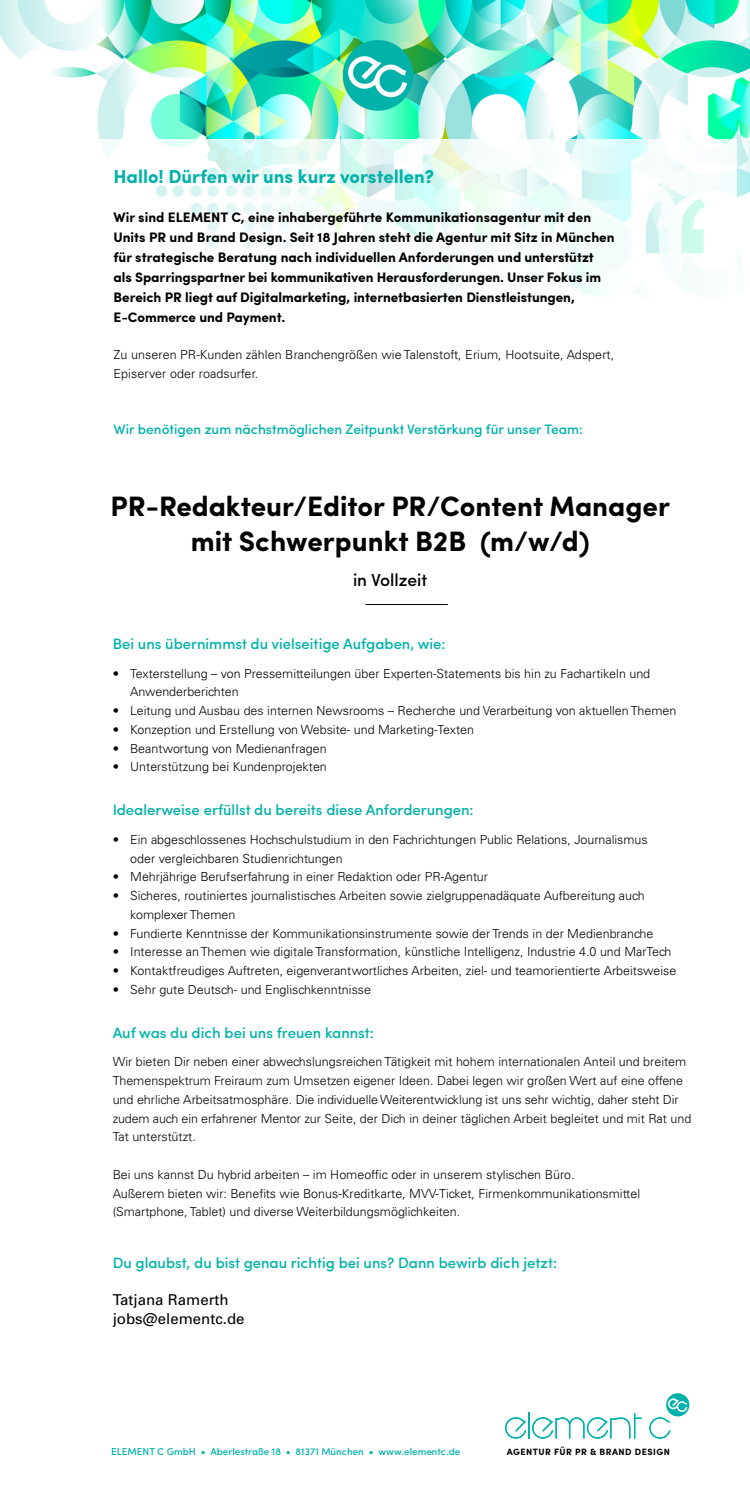
<style>
.page{position:relative;width:750px;height:1500px;background:#fff}
.page>*{position:absolute;margin:0;border:0;box-sizing:border-box;transform-origin:0 0}
.t1{font:700 28.12px "Sofia Pro";color:#000}
.t2{font:700 18.75px "Sofia Pro";color:#00b2a9}
.t3{font:500 17.5px "Sofia Pro";color:#000}
.t4{font:500 15px "Sofia Pro";color:#00b2a9}
.t5{font:15px "Univers";color:#000}
.t6{font:700 13.75px/20px "Sofia Pro";letter-spacing:-.005em;color:#000}
.t7{font:500 13.75px "Sofia Pro";color:#00b2a9}
.t8{font:300 12.5px/18.8px "Univers LT Std";color:#000}
.t9{font:500 10px "Sofia Pro";color:#00b2a9}
.t10{font:700 9.12px "Sofia Pro";letter-spacing:.05em;color:#000}
.s1{font-weight:900}
</style>
<div class="page">
<img style="left:0;top:0;width:750px;height:291px">
<svg style="left:77px;top:139px;width:660px;height:164px"></svg>
<svg style="left:505px;top:1417px;width:21px;height:22px"></svg>
<hr style="left:528px;top:1412px;width:2px;height:27px;background:#00b2a9">
<svg style="left:532px;top:1413px;width:110px;height:26px"></svg>
<svg style="left:649px;top:1393px;width:40px;height:46px"></svg>
<hr style="left:365px;top:604px;width:83px;height:1px;background:#000">
<p class="t2" style="left:114px;top:162px;width:322px">Hallo! Dürfen wir uns kurz vorstellen?</p>
<p class="t6" style="left:114px;top:206px;width:503px">Wir sind ELEMENT C, eine inhabergeführte Kommunikationsagentur mit den Units PR und Brand Design. Seit 18 Jahren steht die Agentur mit Sitz in München für strategische Beratung nach individuellen Anforderungen und unterstützt als Sparringspartner bei kommunikativen Herausforderungen. Unser Fokus im Bereich PR liegt auf Digitalmarketing, internetbasierten Dienstleistungen, E-Commerce und Payment.</p>
<p class="t8" style="left:114px;top:345px;width:502px">Zu unseren PR-Kunden zählen Branchengrößen wie Talenstoft, Erium, Hootsuite, Adspert,<br>Episerver oder roadsurfer.</p>
<p class="t7" style="left:114px;top:419px;width:471px">Wir benötigen zum nächstmöglichen Zeitpunkt Verstärkung für unser Team:</p>
<p class="t1" style="left:110px;top:485px;width:561px">PR-Redakteur/Editor PR/Content Manager</p>
<p class="t1" style="left:191px;top:520px;width:400px">mit Schwerpunkt B2B (m/w/d)</p>
<p class="t3" style="left:353px;top:567px;width:76px">in Vollzeit</p>
<p class="t4" style="left:113px;top:632px;width:334px">Bei uns übernimmst du vielseitige Aufgaben, wie:</p>
<p class="t8" style="left:130px;top:664px;width:522px;text-indent:-18px">• Texterstellung – von Pressemitteilungen über Experten-Statements bis hin zu Fachartikeln und<br>Anwenderberichten</p>
<p class="t8" style="left:113px;top:701px;width:565px">• Leitung und Ausbau des internen Newsrooms – Recherche und Verarbeitung von aktuellen Themen</p>
<p class="t8" style="left:113px;top:720px;width:363px">• Konzeption und Erstellung von Website- und Marketing-Texten</p>
<p class="t8" style="left:113px;top:739px;width:215px">• Beantwortung von Medienanfragen</p>
<p class="t8" style="left:113px;top:757px;width:216px">• Unterstützung bei Kundenprojekten</p>
<p class="t4" style="left:113px;top:799px;width:362px">Idealerweise erfüllst du bereits diese Anforderungen:</p>
<p class="t8" style="left:130px;top:830px;width:519px;text-indent:-18px">• Ein abgeschlossenes Hochschulstudium in den Fachrichtungen Public Relations, Journalismus oder vergleichbaren Studienrichtungen</p>
<p class="t8" style="left:113px;top:867px;width:377px">• Mehrjährige Berufserfahrung in einer Redaktion oder PR-Agentur</p>
<p class="t8" style="left:130px;top:886px;width:516px;text-indent:-18px">• Sicheres, routiniertes journalistisches Arbeiten sowie zielgruppenadäquate Aufbereitung auch komplexer Themen</p>
<p class="t8" style="left:113px;top:924px;width:542px">• Fundierte Kenntnisse der Kommunikationsinstrumente sowie der Trends in der Medienbranche</p>
<p class="t8" style="left:113px;top:942px;width:560px">• Interesse an Themen wie digitale Transformation, künstliche Intelligenz, Industrie 4.0 und MarTech</p>
<p class="t8" style="left:113px;top:961px;width:565px">• Kontaktfreudiges Auftreten, eigenverantwortliches Arbeiten, ziel- und teamorientierte Arbeitsweise</p>
<p class="t8" style="left:113px;top:980px;width:260px">• Sehr gute Deutsch- und Englischkenntnisse</p>
<p class="t4" style="left:113px;top:1021px;width:263px">Auf was du dich bei uns freuen kannst:</p>
<p class="t8" style="left:113px;top:1052px;width:580px">Wir bieten Dir neben einer abwechslungsreichen Tätigkeit mit hohem internationalen Anteil und breitem Themenspektrum Freiraum zum Umsetzen eigener Ideen. Dabei legen wir großen Wert auf eine offene und ehrliche Arbeitsatmosphäre. Die individuelle Weiterentwicklung ist uns sehr wichtig, daher steht Dir zudem auch ein erfahrener Mentor zur Seite, der Dich in deiner täglichen Arbeit begleitet und mit Rat und Tat unterstützt.</p>
<p class="t8" style="left:113px;top:1165px;width:529px">Bei uns kannst Du hybrid arbeiten – im Homeoffic oder in unserem stylischen Büro.<br>Außerem bieten wir: Benefits wie Bonus-Kreditkarte, MVV-Ticket, Firmenkommunikationsmittel (Smartphone, Tablet) und diverse Weiterbildungsmöglichkeiten.</p>
<p class="t4" style="left:113px;top:1251px;width:446px">Du glaubst, du bist genau richtig bei uns? Dann bewirb dich jetzt:</p>
<p class="t5" style="left:113px;top:1290px;width:117px">Tatjana Ramerth</p>
<p class="t5" style="left:113px;top:1309px;width:133px">jobs@elementc.de</p>
<p class="t9" style="left:111px;top:1444px;width:351px">ELEMENT C GmbH <span class="s1">•</span> Aberlestraße 18 <span class="s1">•</span> 81371 München <span class="s1">•</span> www.elementc.de</p>
<p class="t10" style="left:507px;top:1445px;width:165px">AGENTUR FÜR PR &amp; BRAND DESIGN</p>
</div>
